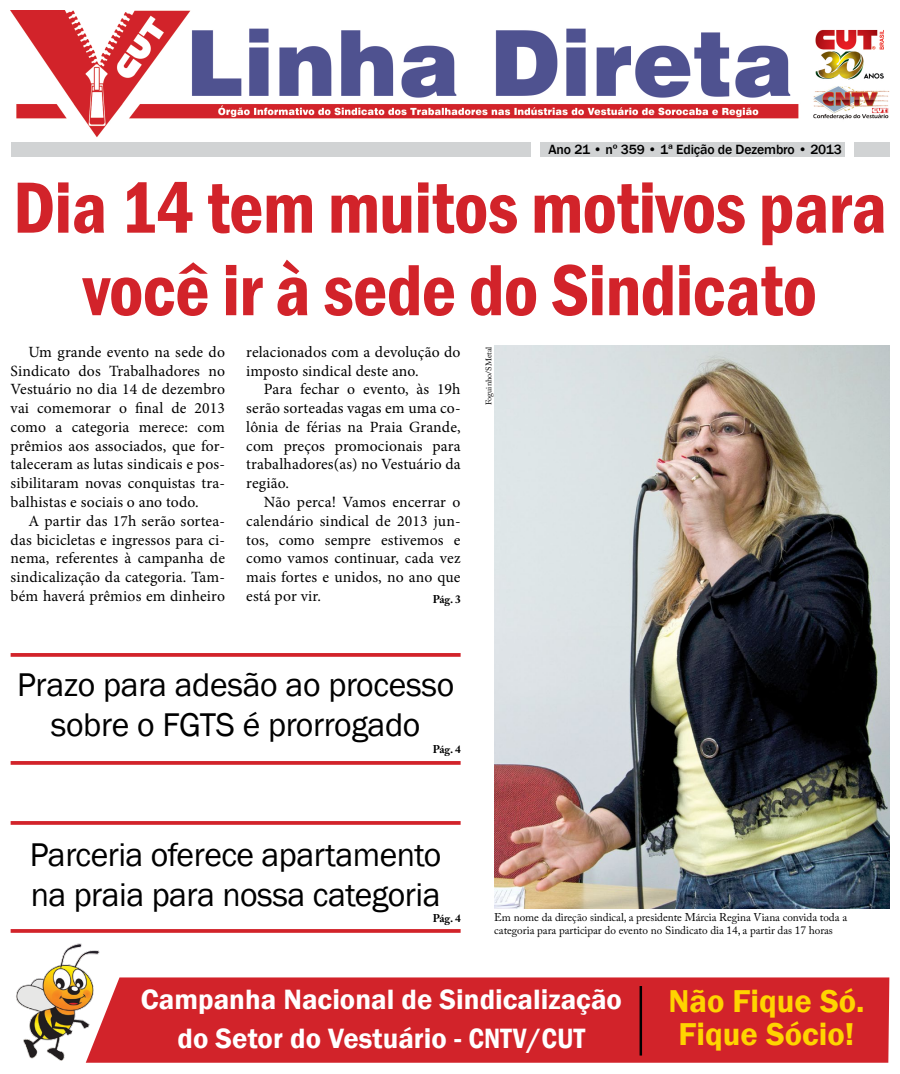
<style>
.page{position:relative;width:900px;height:1074px;background:#fff}
.page>*{position:absolute;margin:0;border:0;box-sizing:border-box;transform-origin:0 0}
.t1{font:600 condensed 75px/82.5px "Franklin Gothic";letter-spacing:-.01em;color:#d2232a;text-align:center}
.t2{font:33.75px/40px "Franklin Gothic";letter-spacing:-.015em;color:#000}
.t3{font:600 32.5px/32.5px "Franklin Gothic";color:#ffd400;text-align:center}
.t4{font:600 28.75px/38.8px "Franklin Gothic";color:#fff;text-align:center}
.t5{font:15.62px/18.8px "Minion Pro";letter-spacing:.01em;color:#000;text-align:justify}
.t6{font:500 13.75px "Franklin Gothic";letter-spacing:-.01em;color:#000}
.t7{font:11.25px/13.5px "Adobe Caslon Pro";letter-spacing:-.005em;color:#000}
.t8{font:700 11.25px "Adobe Caslon Pro";letter-spacing:-.02em;color:#000}
.t9{font:8.12px "Adobe Caslon Pro";color:#000}
.s1{font-stretch:condensed}
</style>
<div class="page">
<div style="left:106px;top:977px;width:783px;height:85px;background:#d2232a"></div>
<img style="left:494px;top:345px;width:395px;height:564px">
<img style="left:11px;top:11px;width:878px;height:127px">
<div style="left:11px;top:142px;width:878px;height:15px;background:#d1d3d4"></div>
<div style="left:531px;top:139px;width:9px;height:22px;background:#fff"></div>
<div style="left:846px;top:139px;width:8px;height:22px;background:#fff"></div>
<img style="left:16px;top:943px;width:90px;height:120px">
<hr style="left:640px;top:986px;width:2px;height:69px;background:#000">
<svg style="left:11px;top:653px;width:450px;height:4px;background:#d43036"></svg>
<svg style="left:11px;top:821px;width:450px;height:4px;background:#d43036"></svg>
<svg style="left:11px;top:761px;width:450px;height:4px;background:#d43036"></svg>
<hr style="left:11px;top:929px;width:450px;height:3px;background:#d2232a">
<p class="t6" style="left:549px;top:141px;width:295px">Ano 21 • nº 359 • 1ª Edição de Dezembro • 2013</p>
<p class="t1" style="left:13px;top:165px;width:876px">Dia 14 tem muitos motivos para você ir à sede do Sindicato</p>
<p class="t5" style="left:11px;top:343px;width:216px;text-indent:18px">Um grande evento na sede do Sindicato dos Trabalhadores no Vestuário no dia 14 de dezembro vai comemorar o final de 2013 como a categoria merece: com prêmios aos associados, que for&shy;taleceram as lutas sindicais e pos&shy;sibilitaram novas conquistas tra&shy;balhistas e sociais o ano todo.</p>
<p class="t5" style="left:11px;top:511px;width:216px;text-indent:18px">A partir das 17h serão sortea&shy;das bicicletas e ingressos para ci&shy;nema, referentes à campanha de sindicalização da categoria. Tam&shy;bém haverá prêmios em dinheiro</p>
<p class="t5" style="left:246px;top:343px;width:216px">relacionados com a devolução do imposto sindical deste ano.</p>
<p class="t5" style="left:246px;top:380px;width:216px;text-indent:18px">Para fechar o evento, às 19h serão sorteadas vagas em uma co&shy;lônia de férias na Praia Grande, com preços promocionais para trabalhadores(as) no Vestuário da região.</p>
<p class="t5" style="left:246px;top:493px;width:216px;text-indent:18px">Não perca! Vamos encerrar o calendário sindical de 2013 jun&shy;tos, como sempre estivemos e como vamos continuar, cada vez mais fortes e unidos, no ano que está por vir.</p>
<p class="t9" style="left:484px;top:405px;width:60px;rotate:-90deg">Foguinho/SMetal</p>
<p class="t8" style="left:433px;top:592px;width:29px">Pág. 3</p>
<p class="t2" style="left:17px;top:666px;width:439px;text-align:center">Prazo para adesão ao processo sobre o FGTS é prorrogado</p>
<p class="t8" style="left:433px;top:743px;width:29px">Pág. 4</p>
<p class="t2" style="left:30px;top:835px;width:413px">Parceria oferece apartamento na praia para nossa categoria</p>
<p class="t8" style="left:433px;top:911px;width:29px">Pág. 4</p>
<p class="t7" style="left:494px;top:910px;width:354px">Em nome da direção sindical, a presidente Márcia Regina Viana convida toda a categoria para participar do evento no Sindicato dia 14, a partir das 17 horas</p>
<p class="t4" style="left:141px;top:980px;width:483px">Campanha Nacional de Sindicalização do Setor do Vestuário - <span class="s1">CNTV/CUT</span></p>
<p class="t3" style="left:668px;top:985px;width:198px">Não Fique Só.<br>Fique Sócio!</p>
</div>
